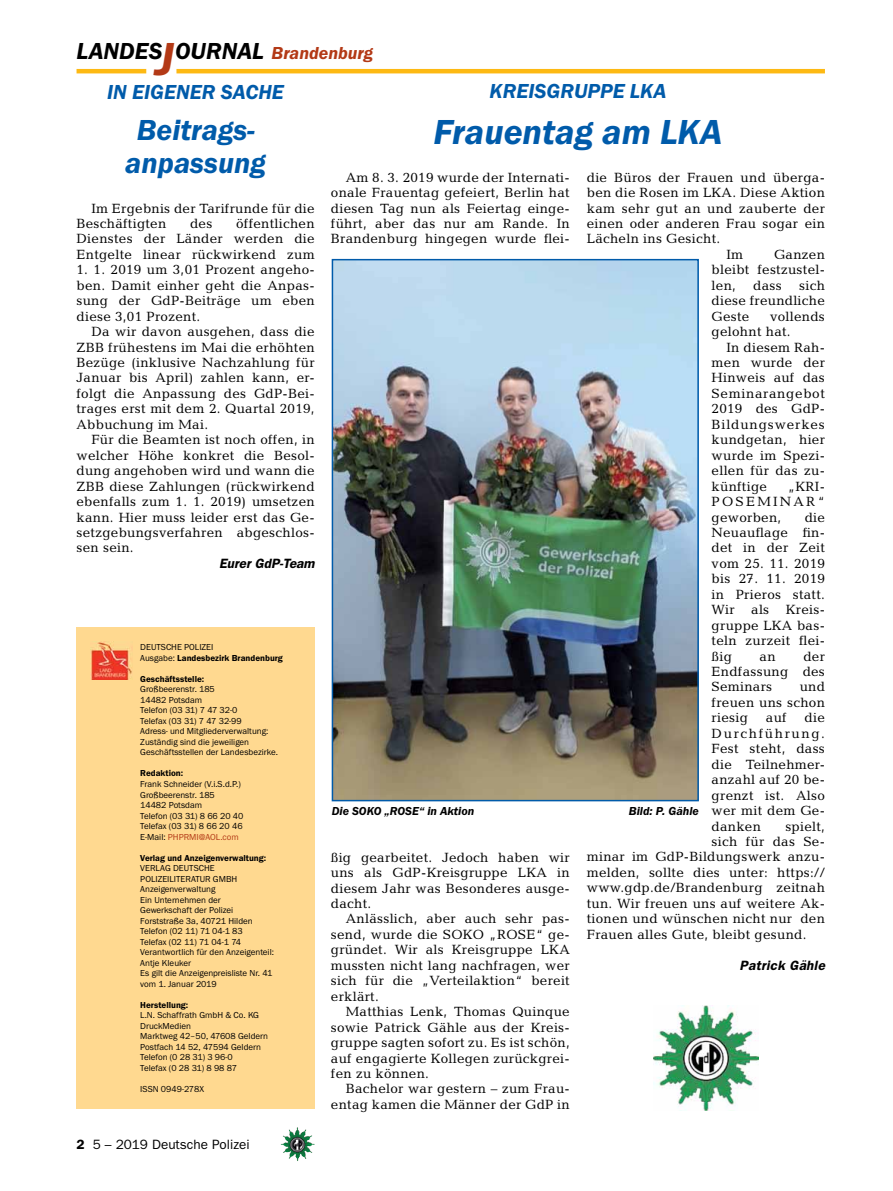
<style>
.page{position:relative;width:893px;height:1191px;background:#fff}
.page>*{position:absolute;margin:0;border:0;box-sizing:border-box;transform-origin:0 0}
.t1{font:italic 600 36px "Franklin Gothic Itc T";color:#005baa}
.t2{font:italic 600 30px/33px "Franklin Gothic Itc T";color:#005baa;text-align:center}
.t3{font:italic 600 24px "Franklin Gothic Itc T";color:#000}
.t4{font:italic 600 21px "Franklin Gothic Itc T";color:#005baa}
.t5{font:13.5px/15.5px "Candida";letter-spacing:.02em;color:#000;text-align:justify}
.t6{font:13.5px "Franklin Gothic";color:#000}
.t7{font:italic 600 13.5px "Franklin Gothic";color:#000}
.t8{font:italic 600 13.5px "Franklin Gothic";letter-spacing:.02em;color:#000}
.t9{font:italic 600 12px "Franklin Gothic Itc T";color:#000}
.t10{font:9px/10.5px "Franklin Gothic Itc T";color:#000}
.t11{font:600 9px "Franklin Gothic Itc T";color:#000}
.s1{font-size:48px;color:#b33916}
.s2{font-size:18px;color:#b33916}
.s3{font-weight:600}
.s4{color:#b33916}
</style>
<div class="page">
<hr style="left:77px;top:69px;width:69px;height:4px;background:#fdb913">
<hr style="left:176px;top:69px;width:649px;height:4px;background:#fdb913">
<img style="left:281px;top:1128px;width:16px;height:24px">
<div style="left:77px;top:627px;width:238px;height:482px;background:#ffd990"></div>
<img style="left:90px;top:642px;width:42px;height:37px">
<img style="left:335px;top:262px;width:361px;height:536px">
<div style="left:332px;top:259px;width:367px;height:542px;border:2px solid #005baa"></div>
<img style="left:654px;top:1005px;width:104px;height:105px">
<h3 class="t3" style="left:77px;top:37px;width:298px">LANDES<span class="s1">J</span>OURNAL <span class="s2">Brandenburg</span></h3>
<h3 class="t4" style="left:107px;top:80px;width:57px">In eigener</h3>
<h3 class="t4" style="left:221px;top:80px;width:64px">Sache</h3>
<h3 class="t4" style="left:490px;top:79px;width:60px">Kreisgru</h3>
<h3 class="t4" style="left:587px;top:79px;width:80px">ppe LKA</h3>
<h2 class="t2" style="left:125px;top:113px;width:142px">Beitrags&shy;anpassung</h2>
<p class="t5" style="left:77px;top:200px;width:240px;text-indent:15px">Im Ergebnis der Tarifrunde für die<br>Beschäftigten</p>
<p class="t5" style="left:77px;top:216px;width:240px;text-indent:160px">öffentlichen Dienstes der Länder werden die Entgelte linear rückwirkend zum</p>
<p class="t5" style="left:77px;top:262px;width:240px">1. 1. 2019 um 3,01 Prozent angeho&shy;ben. Damit einher geht die Anpas&shy;sung der GdP-Beiträge um eben diese 3,01 Prozent.</p>
<p class="t5" style="left:77px;top:324px;width:240px;text-indent:15px">Da wir davon ausgehen, dass die ZBB frühestens im Mai die erhöhten Bezüge (inklusive Nachzahlung für Januar bis April) zahlen kann, er&shy;folgt die Anpassung des GdP-Bei&shy;trages erst mit dem 2. Quartal 2019, Abbuchung im Mai.</p>
<p class="t5" style="left:77px;top:432px;width:240px;text-indent:15px">Für die Beamten ist noch offen, in welcher Höhe konkret die Besol&shy;dung angehoben wird und wann die ZBB diese Zahlungen (rückwirkend ebenfalls zum 1. 1. 2019) umsetzen kann. Hier muss leider erst das Ge&shy;setzgebungsverfahren abgeschlos&shy;sen sein.</p>
<p class="t7" style="left:219px;top:555px;width:97px">Eurer GdP-Team</p>
<p class="t5" style="left:190px;top:216px;width:24px">des</p>
<p class="t10" style="left:140px;top:642px;width:144px">DEUTSCHE POLIZEI<br>Ausgabe: <span class="s3">Landesbezirk Brandenburg</span></p>
<p class="t11" style="left:140px;top:673px;width:65px">Geschäftsstelle:</p>
<p class="t10" style="left:140px;top:684px;width:139px">Großbeerenstr. 185<br>14482 Potsdam<br>Telefon (03 31) 7 47 32-0<br>Telefax (03 31) 7 47 32-99<br>Adress- und Mitgliederverwaltung:<br>Zuständig sind die jeweiligen<br>Geschäftsstellen der Landesbezirke.</p>
<p class="t11" style="left:140px;top:768px;width:44px">Redaktion:</p>
<p class="t10" style="left:140px;top:778px;width:105px">Frank Schneider (V.i.S.d.P.)<br>Großbeerenstr. 185<br>14482 Potsdam<br>Telefon (03 31) 8 66 20 40<br>Telefax (03 31) 8 66 20 46<br>E-Mail: <span class="s4">PHPRMI@AOL.com</span></p>
<p class="t11" style="left:140px;top:852px;width:127px">Verlag und Anzeigenverwaltung:</p>
<p class="t10" style="left:140px;top:862px;width:135px">VERLAG DEUTSCHE<br>POLIZEILITERATUR GMBH<br>Anzeigenverwaltung<br>Ein Unternehmen der<br>Gewerkschaft der Polizei<br>Forststraße 3a, 40721 Hilden<br>Telefon (02 11) 71 04-1 83<br>Telefax (02 11) 71 04-1 74<br>Verantwortlich für den Anzeigenteil:<br>Antje Kleuker<br>Es gilt die Anzeigenpreisliste Nr. 41 vom 1. Januar 2019</p>
<p class="t11" style="left:140px;top:999px;width:50px">Herstellung:</p>
<p class="t10" style="left:140px;top:1009px;width:129px">L.N. Schaffrath GmbH &amp; Co. KG<br>DruckMedien<br>Marktweg 42–50, 47608 Geldern<br>Postfach 14 52, 47594 Geldern<br>Telefon (0 28 31) 3 96-0<br>Telefax (0 28 31) 8 98 87</p>
<p class="t10" style="left:140px;top:1083px;width:65px">ISSN 0949-278X</p>
<p class="t6" style="left:77px;top:1136px;width:175px"><span class="s3">2</span> 5 – 2019 Deutsche Polizei</p>
<h1 class="t1" style="left:434px;top:111px;width:290px">Frauentag am LKA</h1>
<p class="t5" style="left:587px;top:169px;width:240px">die Büros der Frauen und überga-</p>
<p class="t5" style="left:587px;top:185px;width:240px">ben die Rosen im LKA. Diese Aktion</p>
<p class="t5" style="left:587px;top:200px;width:240px">kam sehr gut an und zauberte der</p>
<p class="t5" style="left:587px;top:216px;width:240px">einen oder anderen Frau sogar ein</p>
<p class="t5" style="left:587px;top:231px;width:135px">Lächeln ins Gesicht.</p>
<p class="t5" style="left:726px;top:247px;width:18px">Im</p>
<p class="t5" style="left:331px;top:169px;width:240px;text-indent:15px">Am 8. 3. 2019 wurde der Internati&shy;onale Frauentag gefeiert, Berlin hat diesen Tag nun als Feiertag einge&shy;führt, aber das nur am Rande. In Brandenburg hingegen wurde flei-</p>
<p class="t5" style="left:712px;top:247px;width:115px;text-indent:62px">Ganzen bleibt festzustel&shy;len,</p>
<p class="t5" style="left:712px;top:277px;width:115px;text-indent:88px">sich diese freundliche Geste</p>
<p class="t5" style="left:753px;top:277px;width:30px">dass</p>
<p class="t5" style="left:712px;top:308px;width:115px;text-indent:58px">vollends gelohnt hat.</p>
<p class="t5" style="left:712px;top:339px;width:115px;text-indent:15px">In diesem Rah&shy;men wurde der Hinweis auf das Seminarangebot 2019 des GdP-Bildungswerkes kundgetan, hier wurde im Spezi&shy;ellen für das zu&shy;künftige</p>
<p class="t5" style="left:712px;top:478px;width:115px;text-indent:76px">„KRI-POSEMINAR“ geworben,</p>
<p class="t5" style="left:712px;top:509px;width:115px;text-indent:93px">die Neuauflage fin&shy;det in der Zeit vom 25. 11. 2019 bis 27. 11. 2019 in Prieros statt.<br>Wir als Kreis&shy;gruppe LKA bas&shy;teln zurzeit flei&shy;ßig</p>
<p class="t5" style="left:712px;top:648px;width:115px;text-indent:92px">der Endfassung des Seminars</p>
<p class="t5" style="left:760px;top:648px;width:18px">an</p>
<p class="t5" style="left:712px;top:679px;width:115px;text-indent:88px">und freuen uns schon riesig</p>
<p class="t5" style="left:712px;top:710px;width:115px;text-indent:93px">die Durchführung.<br>Fest steht, dass die Teilnehmer&shy;anzahl auf 20 be&shy;grenzt ist. Also wer mit dem Ge&shy;danken</p>
<p class="t5" style="left:766px;top:710px;width:22px">auf</p>
<p class="t9" style="left:332px;top:804px;width:144px">Die SOKO „ROSE“ in Aktion</p>
<p class="t9" style="left:629px;top:804px;width:72px">Bild: P. Gähle</p>
<p class="t5" style="left:785px;top:818px;width:41px">spielt,</p>
<p class="t5" style="left:712px;top:833px;width:115px">sich für das Se-</p>
<p class="t5" style="left:587px;top:849px;width:240px">minar im GdP-Bildungswerk anzu-</p>
<p class="t5" style="left:587px;top:864px;width:240px">melden, sollte dies unter: https://</p>
<p class="t5" style="left:587px;top:880px;width:240px">www.gdp.de/Brandenburg zeitnah</p>
<p class="t5" style="left:587px;top:895px;width:240px">tun. Wir freuen uns auf weitere Ak-</p>
<p class="t5" style="left:587px;top:911px;width:240px">tionen und wünschen nicht nur den</p>
<p class="t5" style="left:587px;top:926px;width:221px">Frauen alles Gute, bleibt gesund.</p>
<p class="t8" style="left:740px;top:957px;width:87px">Patrick Gähle</p>
<p class="t5" style="left:331px;top:849px;width:240px">ßig gearbeitet. Jedoch haben wir uns als GdP-Kreisgruppe LKA in diesem Jahr was Besonderes ausge&shy;dacht.</p>
<p class="t5" style="left:331px;top:911px;width:240px;text-indent:15px">Anlässlich, aber auch sehr pas&shy;send, wurde die SOKO „ROSE“ ge&shy;gründet. Wir als Kreisgruppe LKA mussten nicht lang nachfragen, wer sich für die „Verteilaktion“ bereit erklärt.</p>
<p class="t5" style="left:331px;top:1004px;width:240px;text-indent:15px">Matthias Lenk, Thomas Quinque sowie Patrick Gähle aus der Kreis&shy;gruppe sagten sofort zu. Es ist schön, auf engagierte Kollegen zurückgrei&shy;fen zu können.</p>
<p class="t5" style="left:331px;top:1081px;width:240px;text-align:right">Bachelor war gestern – zum Frau&shy;entag kamen die Männer der GdP in</p>
</div>
